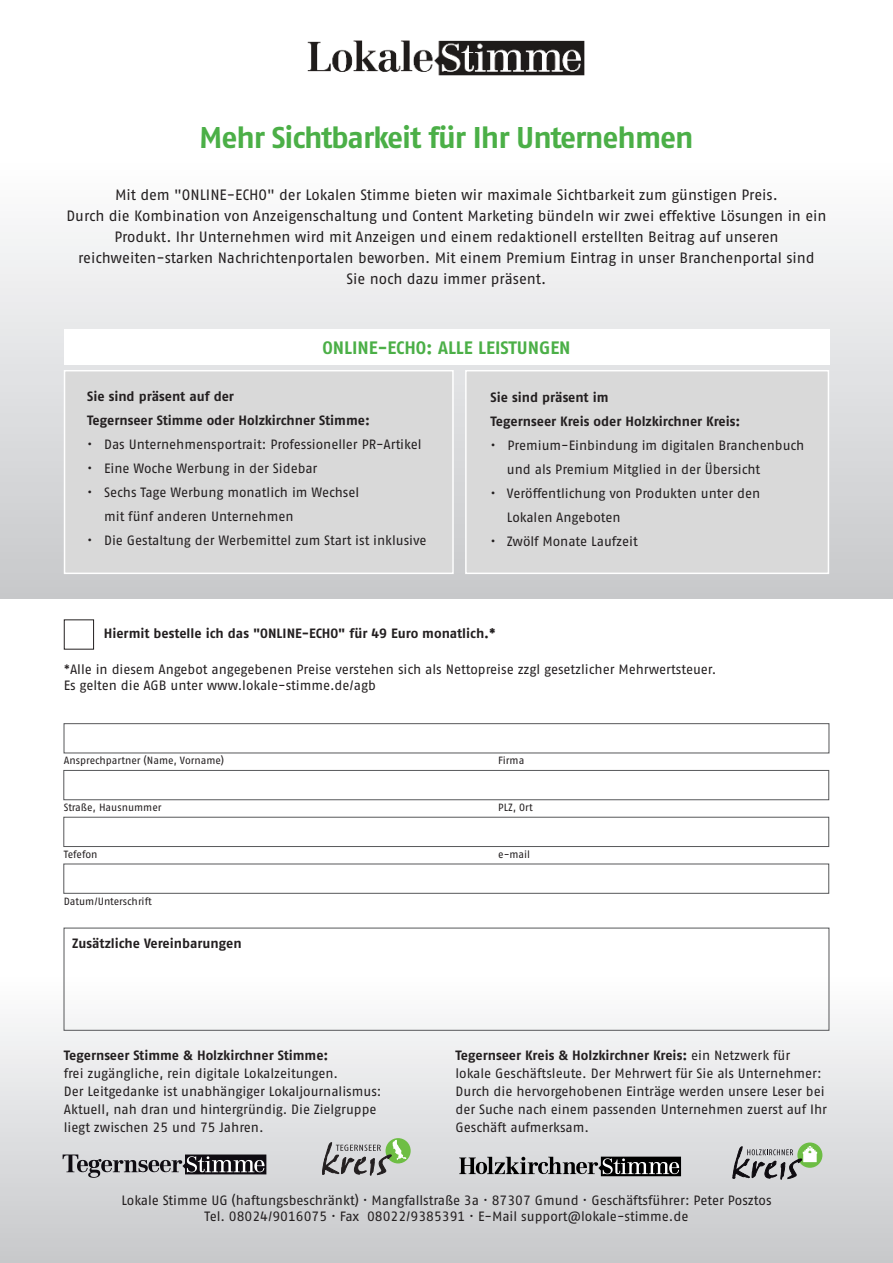
<style>
.page{position:relative;width:893px;height:1263px;background:#fff}
.page>*{position:absolute;margin:0;border:0;box-sizing:border-box;transform-origin:0 0}
.t1{font:30px "Fago No Bold Tf";letter-spacing:-.035em;color:#4baf47}
.t2{font:18px "Fago No Bold Tf";color:#4baf47}
.t3{font:15px/21px "Fago No Regular Tf";letter-spacing:-.005em;color:#231f20;text-align:center}
.t4{font:13.5px/18px "Fago No Regular Tf";color:#231f20}
.t5{font:13.5px/24px "Fago No Bold Tf";letter-spacing:-.005em;color:#231f20}
.t6{font:10.5px "Fago No Regular Tf";color:#231f20}
.s1{font-family:"Fago No Regular Tf"}
</style>
<div class="page">
<div style="left:0;top:974px;width:893px;height:289px;background:linear-gradient(to bottom,#fbfbfc,#c7c8cb)"></div>
<div style="left:0;top:158px;width:893px;height:440px;background:linear-gradient(to bottom,#fefefe,#c6c8ca)"></div>
<div style="left:65px;top:371px;width:387px;height:202px;background:#d9d9d9"></div>
<div style="left:64px;top:370px;width:390px;height:204px;border:2px solid #fff"></div>
<div style="left:64px;top:330px;width:765px;height:35px;background:#fff"></div>
<div style="left:467px;top:371px;width:361px;height:202px;background:#d9d9d9"></div>
<div style="left:465px;top:370px;width:364px;height:204px;border:2px solid #fff"></div>
<div style="left:64px;top:723px;width:765px;height:30px;border:1px solid #57585a"></div>
<div style="left:64px;top:770px;width:765px;height:30px;border:1px solid #57585a"></div>
<div style="left:64px;top:817px;width:765px;height:30px;border:1px solid #57585a"></div>
<img style="left:307px;top:40px;width:278px;height:36px">
<div style="left:64px;top:620px;width:30px;height:29px;border:1px solid #231f20"></div>
<svg style="left:459px;top:1156px;width:222px;height:20px"></svg>
<svg style="left:63px;top:1154px;width:203px;height:24px"></svg>
<div style="left:386px;top:1138px;width:25px;height:25px;background:#6ebe44;border-radius:50%"></div>
<svg style="left:322px;top:1140px;width:84px;height:35px"></svg>
<div style="left:797px;top:1142px;width:25px;height:26px;background:#6dbd44;border-radius:50%"></div>
<svg style="left:733px;top:1146px;width:84px;height:33px"></svg>
<h1 class="t1" style="left:199px;top:127px;width:496px">Mehr Sichtbarkeit für Ihr Unternehmen</h1>
<p class="t3" style="left:66px;top:185px;width:762px">Mit dem "ONLINE-ECHO" der Lokalen Stimme bieten wir maximale Sichtbarkeit zum günstigen Preis.<br>Durch die Kombination von Anzeigenschaltung und Content Marketing bündeln wir zwei effektive Lösungen in ein Produkt. Ihr Unternehmen wird mit Anzeigen und einem redaktionell erstellten Beitrag auf unseren reichweiten-starken Nachrichtenportalen beworben. Mit einem Premium Eintrag in unser Branchenportal sind<br>Sie noch dazu immer präsent.</p>
<h2 class="t2" style="left:322px;top:342px;width:250px">ONLINE-ECHO: ALLE LEISTUNGEN</h2>
<p class="t5" style="left:87px;top:386px;width:284px">Sie sind präsent auf der<br>Tegernseer Stimme oder Holzkirchner Stimme:</p>
<p class="t4" style="left:87px;top:437px;width:336px">• Das Unternehmensportrait: Professioneller PR-Artikel</p>
<p class="t4" style="left:87px;top:461px;width:232px">• Eine Woche Werbung in der Sidebar</p>
<p class="t4" style="left:104px;top:482px;width:256px;line-height:24px;text-indent:-17px">• Sechs Tage Werbung monatlich im Wechsel mit fünf anderen Unternehmen</p>
<p class="t4" style="left:87px;top:533px;width:341px">• Die Gestaltung der Werbemittel zum Start ist inklusive</p>
<p class="t5" style="left:491px;top:386px;width:251px">Sie sind präsent im<br>Tegernseer Kreis oder Holzkirchner Kreis:</p>
<p class="t4" style="left:507px;top:434px;width:299px;line-height:24px;text-indent:-16px">• Premium-Einbindung im digitalen Branchenbuch und als Premium Mitglied in der Übersicht</p>
<p class="t4" style="left:507px;top:482px;width:255px;line-height:24px;text-indent:-16px">• Veröffentlichung von Produkten unter den<br>Lokalen Angeboten</p>
<p class="t4" style="left:491px;top:533px;width:149px">• Zwölf Monate Laufzeit</p>
<p class="t5" style="left:104px;top:622px;width:393px">Hiermit bestelle ich das "ONLINE-ECHO" für 49 Euro monatlich.*</p>
<p class="t4" style="left:64px;top:662px;width:654px;line-height:16.2px">*Alle in diesem Angebot angegebenen Preise verstehen sich als Nettopreise zzgl gesetzlicher Mehrwertsteuer.<br>Es gelten die AGB unter www.lokale-stimme.de/agb</p>
<p class="t6" style="left:64px;top:756px;width:162px">Ansprechpartner (Name, Vorname)</p>
<p class="t6" style="left:498px;top:756px;width:28px">Firma</p>
<p class="t6" style="left:64px;top:803px;width:99px">Straße, Hausnummer</p>
<p class="t6" style="left:498px;top:803px;width:36px">PLZ, Ort</p>
<p class="t6" style="left:64px;top:850px;width:35px">Tefefon</p>
<p class="t6" style="left:498px;top:850px;width:34px">e-mail</p>
<p class="t6" style="left:64px;top:897px;width:90px">Datum/Unterschrift</p>
<p class="t5" style="left:72px;top:932px;width:171px">Zusätzliche Vereinbarungen</p>
<p class="t5" style="left:64px;top:1044px;width:266px">Tegernseer Stimme &amp; Holzkirchner Stimme:</p>
<p class="t4" style="left:64px;top:1065px;width:319px">frei zugängliche, rein digitale Lokalzeitungen.<br>Der Leitgedanke ist unabhängiger Lokaljournalismus:<br>Aktuell, nah dran und hintergründig. Die Zielgruppe liegt zwischen 25 und 75 Jahren.</p>
<p class="t5" style="left:455px;top:1044px;width:336px">Tegernseer Kreis &amp; Holzkirchner Kreis: <span class="s1">ein Netzwerk für</span></p>
<p class="t4" style="left:455px;top:1065px;width:373px">lokale Geschäftsleute. Der Mehrwert für Sie als Unternehmer:<br>Durch die hervorgehobenen Einträge werden unsere Leser bei der Suche nach einem passenden Unternehmen zuerst auf Ihr Geschäft aufmerksam.</p>
<p class="t4" style="left:121px;top:1193px;width:652px;line-height:16.2px;text-align:center">Lokale Stimme UG (haftungsbeschränkt) · Mangfallstraße 3a · 87307 Gmund · Geschäftsführer: Peter Posztos<br>Tel. 08024/9016075 · Fax 08022/9385391 · E-Mail support@lokale-stimme.de</p>
</div>
